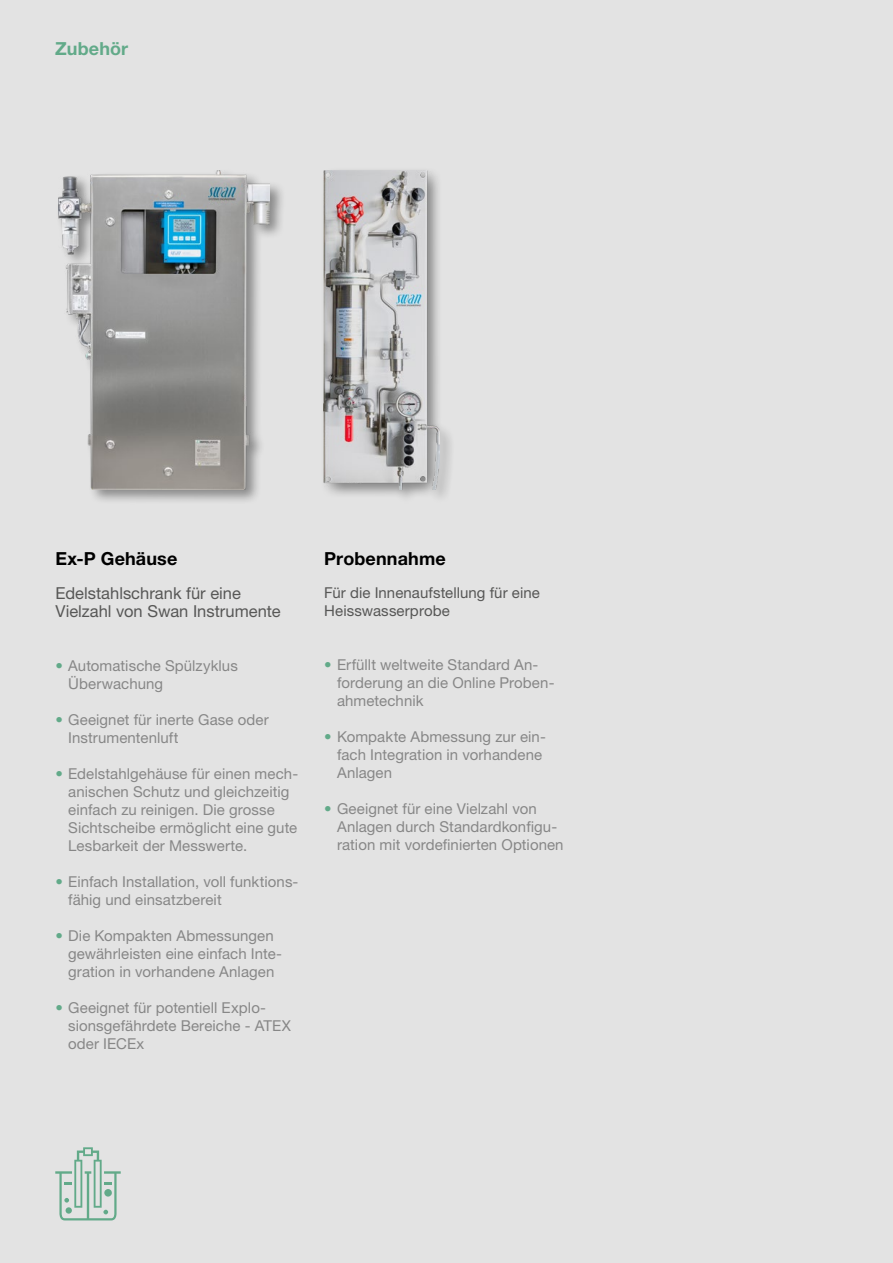
<style>
.page{position:relative;width:893px;height:1263px;background:#e3e3e3}
.page>*{position:absolute;margin:0;border:0;box-sizing:border-box;transform-origin:0 0}
.t1{font:700 18px "Helvetica Neue LT Std";letter-spacing:.005em;color:#000}
.t2{font:700 18px "Helvetica Neue LT Std";letter-spacing:.005em;color:#62aa89}
.t3{font:16.5px/18px "Helvetica Neue LT Std";color:#575756}
.t4{font:15px/18px "Helvetica Neue LT Std";letter-spacing:.005em;color:#878787}
.t5{font:15px/18px "Helvetica Neue LT Std";letter-spacing:.005em;color:#575756}
.s1{color:#62aa89}
</style>
<div class="page">
<svg style="left:55px;top:1147px;width:66px;height:73px"></svg>
<div style="left:320px;top:166px;width:135px;height:338px;background:#000;opacity:.4"></div>
<img style="left:323px;top:170px;width:116px;height:319px">
<div style="left:55px;top:167px;width:231px;height:338px;background:#000;opacity:.4"></div>
<img style="left:58px;top:170px;width:212px;height:319px">
<p class="t2" style="left:55px;top:38px;width:74px">Zubehör</p>
<p class="t1" style="left:55px;top:547px;width:123px">Ex-P Gehäuse</p>
<p class="t1" style="left:324px;top:547px;width:123px">Probennahme</p>
<p class="t3" style="left:55px;top:584px;width:227px">Edelstahlschrank für eine<br>Vielzahl von Swan Instrumente</p>
<p class="t5" style="left:324px;top:583px;width:217px">Für die Innenaufstellung für eine<br>Heisswasserprobe</p>
<p class="t4" style="left:68px;top:656px;width:171px;text-indent:-13px"><span class="s1">•</span> Automatische Spülzyklus<br>Überwachung</p>
<p class="t4" style="left:68px;top:710px;width:202px;text-indent:-13px"><span class="s1">•</span> Geeignet für inerte Gase oder<br>Instrumentenluft</p>
<p class="t4" style="left:68px;top:764px;width:231px;text-indent:-13px"><span class="s1">•</span> Edelstahlgehäuse für einen mech&shy;anischen Schutz und gleichzeitig einfach zu reinigen. Die grosse<br>Sichtscheibe ermöglicht eine gute<br>Lesbarkeit der Messwerte.</p>
<p class="t4" style="left:68px;top:872px;width:232px;text-indent:-13px"><span class="s1">•</span> Einfach Installation, voll funktions&shy;fähig und einsatzbereit</p>
<p class="t4" style="left:68px;top:926px;width:215px;text-indent:-13px"><span class="s1">•</span> Die Kompakten Abmessungen gewährleisten eine einfach Inte&shy;gration in vorhandene Anlagen</p>
<p class="t4" style="left:68px;top:998px;width:224px;text-indent:-13px"><span class="s1">•</span> Geeignet für potentiell Explo&shy;sionsgefährdete Bereiche - ATEX oder IECEx</p>
<p class="t4" style="left:337px;top:655px;width:219px;text-indent:-13px"><span class="s1">•</span> Erfüllt weltweite Standard An&shy;forderung an die Online Proben&shy;ahmetechnik</p>
<p class="t4" style="left:337px;top:727px;width:210px;text-indent:-13px"><span class="s1">•</span> Kompakte Abmessung zur ein&shy;fach Integration in vorhandene<br>Anlagen</p>
<p class="t4" style="left:337px;top:799px;width:228px;text-indent:-13px"><span class="s1">•</span> Geeignet für eine Vielzahl von<br>Anlagen durch Standardkonfigu&shy;ration mit vordefinierten Optionen</p>
</div>
